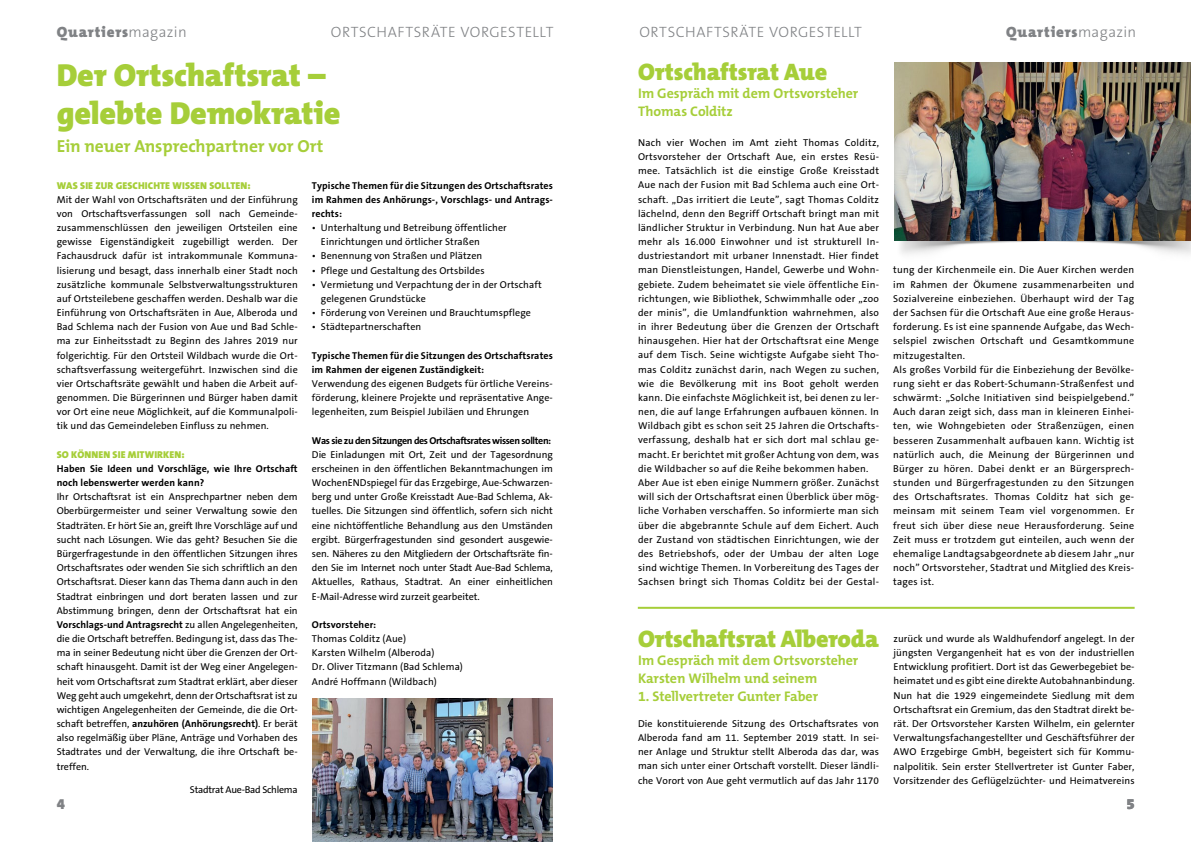
<style>
.page{position:relative;width:1191px;height:842px;background:#fff}
.page>*{position:absolute;margin:0;border:0;box-sizing:border-box;transform-origin:0 0}
.t1{font:900 32px/38.4px "The Mix B9";letter-spacing:-.005em;color:#a6ce39}
.t2{font:900 24px "The Mix B9";letter-spacing:-.01em;color:#a6ce39}
.t3{font:700 17.5px "The Mix B7";letter-spacing:-.005em;color:#a6ce39}
.t4{font:300 15px "The Sans B3";letter-spacing:.04em;color:#808285}
.t5{font:900 15px "The Mix B9";letter-spacing:.06em;color:#808285}
.t6{font:700 14px/18px "The Mix B7";letter-spacing:-.005em;color:#a6ce39}
.t7{font:10px/14.2px "The Sans B5 Plain";letter-spacing:.025em;color:#000;text-align:justify}
.t8{font:700 10px/14.2px "The Sans B7";letter-spacing:.01em;color:#000}
.t9{font:900 10px "The Sans B9";letter-spacing:.01em;color:#a6ce39}
.t10{font:700 10px "The Sans B7";letter-spacing:-.04em;color:#000}
.t11{font:10px "The Sans B5 Plain";letter-spacing:-.025em;color:#000}
.s1{font-family:"The Sans B3";font-weight:300}
.s2{font-family:"The Sans B5 Plain";font-weight:400}
</style>
<div class="page">
<img style="left:894px;top:62px;width:297px;height:179px">
<img style="left:312px;top:699px;width:241px;height:143px">
<hr style="left:638px;top:607px;width:496px;height:2px;background:#a6ce39">
<h3 class="t5" style="left:57px;top:24px;width:132px">Quartiers<span class="s1">MAGAZIN</span></h3>
<h3 class="t4" style="left:331px;top:24px;width:224px">ORTSCHAFTSRÄTE VORGESTELLT</h3>
<h1 class="t1" style="left:57px;top:57px;width:285px">Der Ortschaftsrat – gelebte Demokratie</h1>
<h3 class="t3" style="left:57px;top:137px;width:268px">Ein neuer Ansprechpartner vor Ort</h3>
<p class="t9" style="left:57px;top:180px;width:195px">WAS SIE ZUR GESCHICHTE WISSEN SOLLTEN:</p>
<p class="t7" style="left:57px;top:193px;width:242px">Mit der Wahl von Ortschaftsräten und der Einführung von Ortschaftsverfassungen soll nach Gemeinde&shy;zusammenschlüssen den jeweiligen Ortsteilen eine gewisse Eigenständigkeit zugebilligt werden. Der Fachausdruck dafür ist intrakommunale Kommuna&shy;lisierung und besagt, dass innerhalb einer Stadt noch zusätzliche kommunale Selbstverwaltungsstrukturen auf Ortsteilebene geschaffen werden. Deshalb war die Einführung von Ortschaftsräten in Aue, Alberoda und Bad Schlema nach der Fusion von Aue und Bad Schle&shy;ma zur Einheitsstadt zu Beginn des Jahres 2019 nur folgerichtig. Für den Ortsteil Wildbach wurde die Ort&shy;schaftsverfassung weitergeführt. Inzwischen sind die vier Ortschaftsräte gewählt und haben die Arbeit auf&shy;genommen. Die Bürgerinnen und Bürger haben damit vor Ort eine neue Möglichkeit, auf die Kommunalpoli&shy;tik und das Gemeindeleben Einfluss zu nehmen.</p>
<p class="t9" style="left:57px;top:449px;width:129px">SO KÖNNEN SIE MITWIRKEN:</p>
<p class="t8" style="left:57px;top:462px;width:242px">Haben Sie Ideen und Vorschläge, wie Ihre Ortschaft noch lebenswerter werden kann?</p>
<p class="t7" style="left:57px;top:490px;width:242px">Ihr Ortschaftsrat ist ein Ansprechpartner neben dem Oberbürgermeister und seiner Verwaltung sowie den Stadträten. Er hört Sie an, greift Ihre Vorschläge auf und sucht nach Lösungen. Wie das geht? Besuchen Sie die Bürgerfragestunde in den öffentlichen Sitzungen ihres Ortschaftsrates oder wenden Sie sich schriftlich an den Ortschaftsrat. Dieser kann das Thema dann auch in den Stadtrat einbringen und dort beraten lassen und zur Abstimmung bringen, denn der Ortschaftsrat hat ein</p>
<p class="t8" style="left:57px;top:618px;width:242px">Vorschlags-und Antragsrecht <span class="s2">zu allen Angelegenheiten,</span></p>
<p class="t7" style="left:57px;top:632px;width:242px">die die Ortschaft betreffen. Bedingung ist, dass das The&shy;ma in seiner Bedeutung nicht über die Grenzen der Ort&shy;schaft hinausgeht. Damit ist der Weg einer Angelegen&shy;heit vom Ortschaftsrat zum Stadtrat erklärt, aber dieser Weg geht auch umgekehrt, denn der Ortschaftsrat ist zu wichtigen Angelegenheiten der Gemeinde, die die Ort-</p>
<p class="t8" style="left:57px;top:717px;width:242px"><span class="s2">schaft betreffen,</span> anzuhören (Anhörungsrecht)<span class="s2">. Er berät</span></p>
<p class="t7" style="left:57px;top:731px;width:242px">also regelmäßig über Pläne, Anträge und Vorhaben des Stadtrates und der Verwaltung, die ihre Ortschaft be&shy;treffen.</p>
<p class="t11" style="left:190px;top:784px;width:109px">Stadtrat Aue-Bad Schlema</p>
<p class="t8" style="left:312px;top:178px;width:242px;text-align:justify">Typische Themen für die Sitzungen des Ortschaftsrates im Rahmen des Anhörungs-, Vorschlags- und Antrags&shy;rechts:</p>
<p class="t7" style="left:321px;top:221px;width:187px;text-indent:-9px">• Unterhaltung und Betreibung öffentlicher<br>Einrichtungen und örtlicher Straßen</p>
<p class="t7" style="left:312px;top:249px;width:172px">• Benennung von Straßen und Plätzen</p>
<p class="t7" style="left:312px;top:263px;width:174px">• Pflege und Gestaltung des Ortsbildes</p>
<p class="t7" style="left:321px;top:278px;width:222px;text-indent:-9px">• Vermietung und Verpachtung der in der Ortschaft gelegenen Grundstücke</p>
<p class="t7" style="left:312px;top:306px;width:220px">• Förderung von Vereinen und Brauchtumspflege</p>
<p class="t7" style="left:312px;top:320px;width:111px">• Städtepartnerschaften</p>
<p class="t8" style="left:312px;top:348px;width:242px">Typische Themen für die Sitzungen des Ortschaftsrates im Rahmen der eigenen Zuständigkeit:</p>
<p class="t7" style="left:312px;top:377px;width:242px">Verwendung des eigenen Budgets für örtliche Vereins&shy;förderung, kleinere Projekte und repräsentative Ange&shy;legenheiten, zum Beispiel Jubiläen und Ehrungen</p>
<p class="t10" style="left:312px;top:435px;width:241px">Was sie zu den Sitzungen des Ortschaftsrates wissen sollten:</p>
<p class="t7" style="left:312px;top:448px;width:242px">Die Einladungen mit Ort, Zeit und der Tagesordnung erscheinen in den öffentlichen Bekanntmachungen im WochenENDspiegel für das Erzgebirge, Aue-Schwarzen&shy;berg und unter Große Kreisstadt Aue-Bad Schlema, Ak&shy;tuelles. Die Sitzungen sind öffentlich, sofern sich nicht eine nichtöffentliche Behandlung aus den Umständen ergibt. Bürgerfragestunden sind gesondert ausgewie&shy;sen. Näheres zu den Mitgliedern der Ortschaftsräte fin&shy;den Sie im Internet noch unter Stadt Aue-Bad Schlema, Aktuelles, Rathaus, Stadtrat. An einer einheitlichen E-Mail-Adresse wird zurzeit gearbeitet.</p>
<p class="t8" style="left:312px;top:618px;width:66px">Ortsvorsteher:</p>
<p class="t7" style="left:312px;top:632px;width:153px;text-align:left">Thomas Colditz (Aue)<br>Karsten Wilhelm (Alberoda)<br>Dr. Oliver Titzmann (Bad Schlema)<br>André Hoffmann (Wildbach)</p>
<h3 class="t4" style="left:639px;top:24px;width:224px">ORTSCHAFTSRÄTE VORGESTELLT</h3>
<h3 class="t5" style="left:1006px;top:24px;width:132px">Quartiers<span class="s1">MAGAZIN</span></h3>
<h2 class="t2" style="left:638px;top:59px;width:191px">Ortschaftsrat Aue</h2>
<h3 class="t6" style="left:638px;top:85px;width:222px">Im Gespräch mit dem Ortsvorsteher<br>Thomas Colditz</h3>
<p class="t7" style="left:638px;top:136px;width:242px;text-align:left">Nach vier Wochen im Amt zieht Thomas Colditz, Ortsvorsteher der Ortschaft Aue, ein erstes Resü&shy;mee. Tatsächlich ist die einstige Große Kreisstadt Aue nach der Fusion mit Bad Schlema auch eine Ort&shy;schaft. „Das irritiert die Leute”, sagt Thomas Colditz lächelnd, denn den Begriff Ortschaft bringt man mit ländlicher Struktur in Verbindung. Nun hat Aue aber mehr als 16.000 Einwohner und ist strukturell In&shy;dustriestandort mit urbaner Innenstadt. Hier findet man Dienstleistungen, Handel, Gewerbe und Wohn&shy;gebiete. Zudem beheimatet sie viele öffentliche Ein&shy;richtungen, wie Bibliothek, Schwimmhalle oder „zoo der minis”, die Umlandfunktion wahrnehmen, also in ihrer Bedeutung über die Grenzen der Ortschaft hinausgehen. Hier hat der Ortschaftsrat eine Menge auf dem Tisch. Seine wichtigste Aufgabe sieht Tho&shy;mas Colditz zunächst darin, nach Wegen zu suchen, wie die Bevölkerung mit ins Boot geholt werden kann. Die einfachste Möglichkeit ist, bei denen zu ler&shy;nen, die auf lange Erfahrungen aufbauen können. In Wildbach gibt es schon seit 25 Jahren die Ortschafts&shy;verfassung, deshalb hat er sich dort mal schlau ge&shy;macht. Er berichtet mit großer Achtung von dem, was die Wildbacher so auf die Reihe bekommen haben.<br>Aber Aue ist eben einige Nummern größer. Zunächst will sich der Ortschaftsrat einen Überblick über mög&shy;liche Vorhaben verschaffen. So informierte man sich über die abgebrannte Schule auf dem Eichert. Auch der Zustand von städtischen Einrichtungen, wie der des Betriebshofs, oder der Umbau der alten Loge sind wichtige Themen. In Vorbereitung des Tages der Sachsen bringt sich Thomas Colditz bei der Gestal-</p>
<p class="t7" style="left:893px;top:263px;width:242px;text-align:left">tung der Kirchenmeile ein. Die Auer Kirchen werden im Rahmen der Ökumene zusammenarbeiten und Sozialvereine einbeziehen. Überhaupt wird der Tag der Sachsen für die Ortschaft Aue eine große Heraus&shy;forderung. Es ist eine spannende Aufgabe, das Wech&shy;selspiel zwischen Ortschaft und Gesamtkommune mitzugestalten.<br>Als großes Vorbild für die Einbeziehung der Bevölke&shy;rung sieht er das Robert-Schumann-Straßenfest und schwärmt: „Solche Initiativen sind beispielgebend.” Auch daran zeigt sich, dass man in kleineren Einhei&shy;ten, wie Wohngebieten oder Straßenzügen, einen besseren Zusammenhalt aufbauen kann. Wichtig ist natürlich auch, die Meinung der Bürgerinnen und Bürger zu hören. Dabei denkt er an Bürgersprech&shy;stunden und Bürgerfragestunden zu den Sitzungen des Ortschaftsrates. Thomas Colditz hat sich ge&shy;meinsam mit seinem Team viel vorgenommen. Er freut sich über diese neue Herausforderung. Seine Zeit muss er trotzdem gut einteilen, auch wenn der ehemalige Landtagsabgeordnete ab diesem Jahr „nur noch” Ortsvorsteher, Stadtrat und Mitglied des Kreis&shy;tages ist.</p>
<h2 class="t2" style="left:638px;top:626px;width:242px">Ortschaftsrat Alberoda</h2>
<h3 class="t6" style="left:638px;top:651px;width:222px">Im Gespräch mit dem Ortsvorsteher<br>Karsten Wilhelm und seinem</h3>
<h3 class="t6" style="left:638px;top:687px;width:182px">1. Stellvertreter Gunter Faber</h3>
<p class="t7" style="left:638px;top:717px;width:242px">Die konstituierende Sitzung des Ortschaftsrates von Alberoda fand am 11. September 2019 statt. In sei&shy;ner Anlage und Struktur stellt Alberoda das dar, was man sich unter einer Ortschaft vorstellt. Dieser ländli&shy;che Vorort von Aue geht vermutlich auf das Jahr 1170</p>
<p class="t7" style="left:893px;top:632px;width:242px">zurück und wurde als Waldhufendorf angelegt. In der jüngsten Vergangenheit hat es von der industriellen Entwicklung profitiert. Dort ist das Gewerbegebiet be&shy;heimatet und es gibt eine direkte Autobahnanbindung.<br>Nun hat die 1929 eingemeindete Siedlung mit dem Ortschaftsrat ein Gremium, das den Stadtrat direkt be&shy;rät. Der Ortsvorsteher Karsten Wilhelm, ein gelernter Verwaltungsfachangestellter und Geschäftsführer der AWO Erzgebirge GmbH, begeistert sich für Kommu&shy;nalpolitik. Sein erster Stellvertreter ist Gunter Faber, Vorsitzender des Geflügelzüchter- und Heimatvereins</p>
<h3 class="t5" style="left:57px;top:796px;width:10px">4</h3>
<h3 class="t5" style="left:1126px;top:796px;width:10px">5</h3>
</div>
